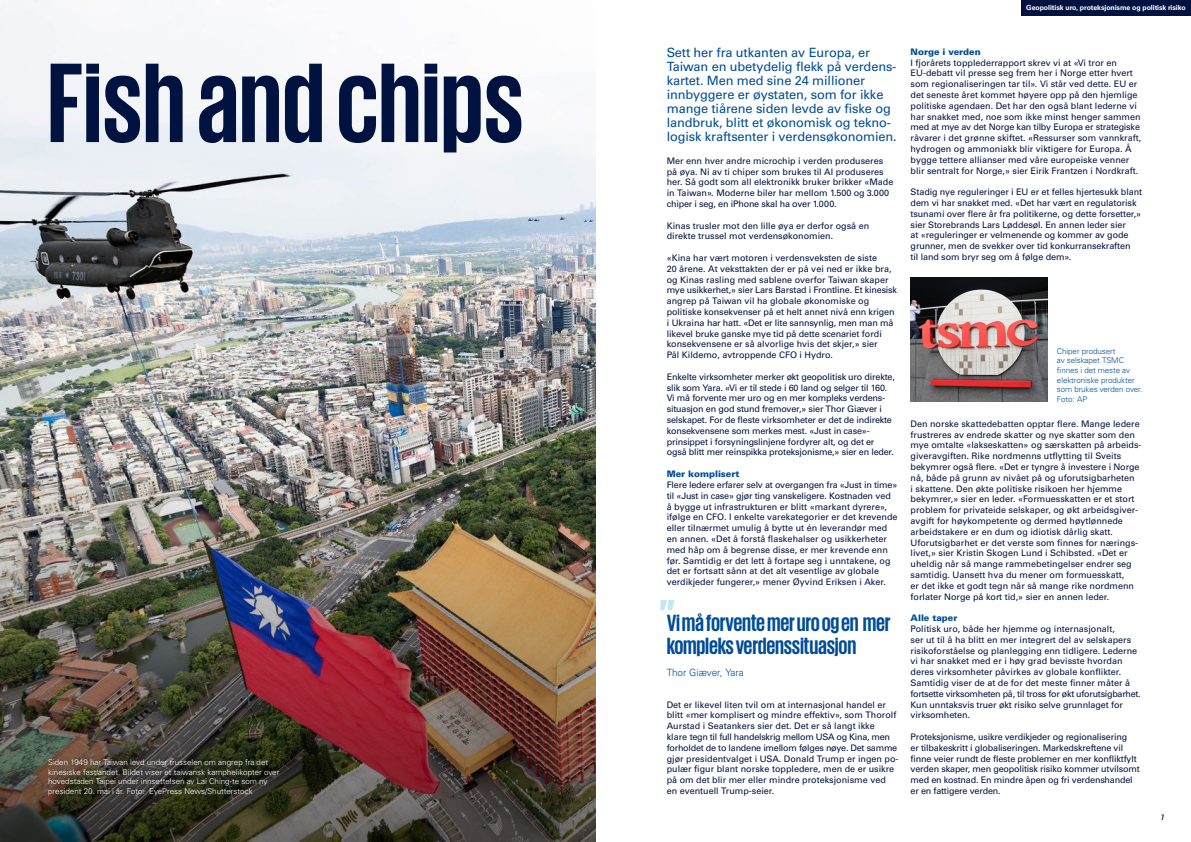
<style>
.page{position:relative;width:1191px;height:842px;background:#fff}
.page>*{position:absolute;margin:0;border:0;box-sizing:border-box;transform-origin:0 0}
.t1{font:700 115.6px "KPMG";color:#001340}
.t2{font:700 24px/23px "KPMG";letter-spacing:-.01em;color:#014d97}
.t3{font:12.8px/14px "Universfor KPMG";letter-spacing:-.01em;color:#014d97}
.t4{font:300 10px "Universfor KPMG";color:#014d97}
.t5{font:9px/10.8px "Universfor KPMG";color:#001340}
.t6{font:9px/10.8px "Universfor KPMG";letter-spacing:-.02em;color:#001340}
.t7{font:900 9px "Universfor KPMG";color:#014d97}
.t8{font:300 8px/9.6px "Universfor KPMG";color:#fff}
.t9{font:300 8px/9.6px "Universfor KPMG";letter-spacing:-.01em;color:#014d97}
.t10{font:700 8px "KPMG";color:#001340}
.t11{font:700 7px "Universfor KPMG";letter-spacing:-.01em;color:#fff}
</style>
<div class="page">
<img style="left:0;top:0;width:595px;height:437px">
<img style="left:0;top:437px;width:595px;height:405px">
<img style="left:910px;top:278px;width:137px;height:124px">
<div style="left:1021px;top:0;width:170px;height:15px;background:#001340"></div>
<div style="left:44px;top:754px;width:240px;height:46px;background:#231f20;opacity:.75"></div>
<svg style="left:660px;top:600px;width:14px;height:10px"></svg>
<p class="t1" style="left:47px;top:45px;width:478px">Fish and chips</p>
<p class="t8" style="left:48px;top:757px;width:233px">Siden 1949 har Taiwan levd under trusselen om angrep fra det kinesiske fastlandet. Bildet viser et taiwansk kamphelikopter over hovedstaden Taipei under innsettelsen av Lai Ching-te som ny president 20. mai i år. Foto: EyePress News/Shutterstock</p>
<p class="t11" style="left:1026px;top:4px;width:161px">Geopolitisk uro, proteksjonisme og politisk risiko</p>
<p class="t3" style="left:666px;top:46px;width:231px">Sett her fra utkanten av Europa, er Taiwan en ubetydelig flekk på verdens&shy;kartet. Men med sine 24 millioner innbyggere er øystaten, som for ikke mange tiårene siden levde av fiske og landbruk, blitt et økonomisk og tekno&shy;logisk kraftsenter i verdensøkonomien.</p>
<p class="t5" style="left:666px;top:155px;width:228px">Mer enn hver andre microchip i verden produseres på øya. Ni av ti chiper som brukes til AI produseres her. Så godt som all elektronikk bruker brikker «Made in Taiwan». Moderne biler har mellom 1.500 og 3.000 chiper i seg, en iPhone skal ha over 1.000.</p>
<p class="t5" style="left:666px;top:220px;width:204px">Kinas trusler mot den lille øya er derfor også en direkte trussel mot verdensøkonomien.</p>
<p class="t5" style="left:666px;top:252px;width:232px">«Kina har vært motoren i verdensveksten de siste<br>20 årene. At veksttakten der er på vei ned er ikke bra, og Kinas rasling med sablene overfor Taiwan skaper mye usikkerhet,» sier Lars Barstad i Frontline. Et kinesisk angrep på Taiwan vil ha globale økonomiske og politiske konsekvenser på et helt annet nivå enn krigen i Ukraina har hatt. «Det er lite sannsynlig, men man må likevel bruke ganske mye tid på dette scenariet fordi konsekvensene er så alvorlige hvis det skjer,» sier<br>Pål Kildemo, avtroppende CFO i Hydro.</p>
<p class="t6" style="left:666px;top:371px;width:230px">Enkelte virksomheter merker økt geopolitisk uro direkte, slik som Yara. «Vi er til stede i 60 land og selger til 160.<br>Vi må forvente mer uro og en mer kompleks verdens&shy;situasjon en god stund fremover,» sier Thor Giæver i selskapet. For de fleste virksomheter er det de indirekte konsekvensene som merkes mest. «Just in case»- prinsippet i forsyningslinjene fordyrer alt, og det er også blitt mer reinspikka proteksjonisme,» sier en leder.</p>
<p class="t7" style="left:666px;top:468px;width:74px">Mer komplisert</p>
<p class="t5" style="left:666px;top:479px;width:232px">Flere ledere erfarer selv at overgangen fra «Just in time» til «Just in case» gjør ting vanskeligere. Kostnaden ved å bygge ut infrastrukturen er blitt «markant dyrere», ifølge en CFO. I enkelte varekategorier er det krevende eller tilnærmet umulig å bytte ut én leverandør med en annen. «Det å forstå flaskehalser og usikkerheter med håp om å begrense disse, er mer krevende enn før. Samtidig er det lett å fortape seg i unntakene, og det er fortsatt sånn at det alt vesentlige av globale verdikjeder fungerer,» mener Øyvind Eriksen i Aker.</p>
<p class="t2" style="left:666px;top:611px;width:225px">Vi må forvente mer uro og en mer kompleks verdenssituasjon</p>
<p class="t4" style="left:666px;top:666px;width:78px">Thor Giæver, Yara</p>
<p class="t5" style="left:666px;top:699px;width:233px">Det er likevel liten tvil om at internasjonal handel er blitt «mer komplisert og mindre effektiv», som Thorolf Aurstad i Seatankers sier det. Det er så langt ikke<br>klare tegn til full handelskrig mellom USA og Kina, men forholdet de to landene imellom følges nøye. Det samme gjør presidentvalget i USA. Donald Trump er ingen po&shy;pulær figur blant norske toppledere, men de er usikre på om det blir mer eller mindre proteksjonisme ved en eventuell Trump-seier.</p>
<p class="t7" style="left:910px;top:46px;width:72px">Norge i verden</p>
<p class="t5" style="left:910px;top:57px;width:232px">I fjorårets topplederrapport skrev vi at «Vi tror en EU-debatt vil presse seg frem her i Norge etter hvert som regionaliseringen tar til». Vi står ved dette. EU er det seneste året kommet høyere opp på den hjemlige politiske agendaen. Det har den også blant lederne vi har snakket med, noe som ikke minst henger sammen med at mye av det Norge kan tilby Europa er strategiske råvarer i det grønne skiftet. «Ressurser som vannkraft, hydrogen og ammoniakk blir viktigere for Europa. Å bygge tettere allianser med våre europeiske venner blir sentralt for Norge,» sier Eirik Frantzen i Nordkraft.</p>
<p class="t5" style="left:910px;top:187px;width:233px">Stadig nye reguleringer i EU er et felles hjertesukk blant dem vi har snakket med. «Det har vært en regulatorisk tsunami over flere år fra politikerne, og dette forsetter,» sier Storebrands Lars Løddesøl. En annen leder sier<br>at «reguleringer er velmenende og kommer av gode grunner, men de svekker over tid konkurransekraften<br>til land som bryr seg om å følge dem».</p>
<p class="t9" style="left:1057px;top:346px;width:87px">Chiper produsert<br>av selskapet TSMC finnes i det meste av elektroniske produkter som brukes verden over.<br>Foto: AP</p>
<p class="t5" style="left:910px;top:418px;width:232px">Den norske skattedebatten opptar flere. Mange ledere frustreres av endrede skatter og nye skatter som den mye omtalte «lakseskatten» og særskatten på arbeids&shy;giveravgiften. Rike nordmenns utflytting til Sveits bekymrer også flere. «Det er tyngre å investere i Norge nå, både på grunn av nivået på og uforutsigbarheten<br>i skattene. Den økte politiske risikoen her hjemme bekymrer,» sier en leder. «Formuesskatten er et stort problem for privateide selskaper, og økt arbeidsgiver&shy;avgift for høykompetente og dermed høytlønnede arbeidstakere er en dum og idiotisk dårlig skatt.<br>Uforutsigbarhet er det verste som finnes for nærings&shy;livet,» sier Kristin Skogen Lund i Schibsted. «Det er uheldig når så mange rammebetingelser endrer seg samtidig. Uansett hva du mener om formuesskatt,<br>er det ikke et godt tegn når så mange rike nordmenn forlater Norge på kort tid,» sier en annen leder.</p>
<p class="t7" style="left:910px;top:612px;width:48px">Alle taper</p>
<p class="t5" style="left:910px;top:623px;width:232px">Politisk uro, både her hjemme og internasjonalt,<br>ser ut til å ha blitt en mer integrert del av selskapers risikoforståelse og planlegging enn tidligere. Lederne vi har snakket med er i høy grad bevisste hvordan deres virksomheter påvirkes av globale konflikter.<br>Samtidig viser de at de for det meste finner måter å fortsette virksomheten på, til tross for økt uforutsigbarhet.<br>Kun unntaksvis truer økt risiko selve grunnlaget for virksomheten.</p>
<p class="t6" style="left:910px;top:731px;width:231px">Proteksjonisme, usikre verdikjeder og regionalisering<br>er tilbakeskritt i globaliseringen. Markedskreftene vil finne veier rundt de fleste problemer en mer konfliktfylt verden skaper, men geopolitisk risiko kommer utvilsomt med en kostnad. En mindre åpen og fri verdenshandel er en fattigere verden.</p>
<p class="t10" style="left:1161px;top:813px;width:4px">7</p>
</div>
